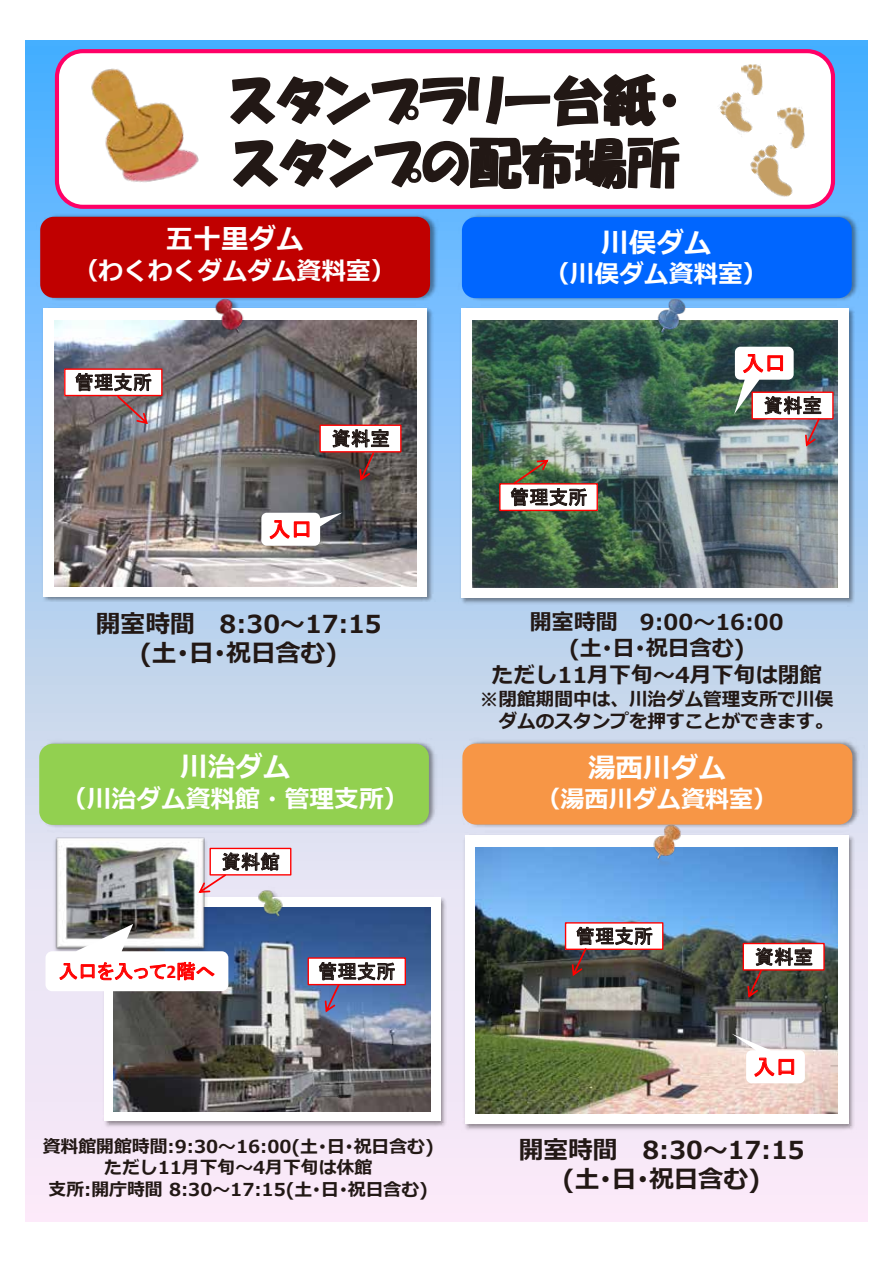
<style>
.page{position:relative;width:893px;height:1263px;background:#fff}
.page>*{position:absolute;margin:0;border:0;box-sizing:border-box;transform-origin:0 0}
.t1{font:52.35px/62.7px "HGP Soei Kakupoptai";letter-spacing:.005em;color:#221815}
.t2{font:700 27.6px "Meiryo";color:#fff}
.t3{font:700 24.75px/29.7px "Meiryo";color:#221815;text-align:center}
.t4{font:700 24.75px "Meiryo";color:#fff}
.t5{font:700 24.15px "Meiryo";color:#fff}
.t6{font:700 21.9px/26.4px "Meiryo";color:#221815;text-align:center}
.t7{font:21.9px "MS P Gothic";color:#f00}
.t8{font:19.35px "MS P Gothic";letter-spacing:.01em;color:#221815}
.t9{font:19.35px "MS P Gothic";color:#f00}
.t10{font:700 18.75px "Meiryo";letter-spacing:-.005em;color:#221815}
.t11{font:700 18.6px "Meiryo";color:#221815}
.t12{font:700 17.85px/21.5px "Meiryo";color:#221815;text-align:center}
.s1{font-family:"Calibri";font-weight:700}
</style>
<div class="page">
<div style="left:26px;top:41px;width:842px;height:1181px;background:linear-gradient(to bottom,#4eb0fd,#fff2f1)"></div>
<div style="left:55px;top:49px;width:780px;height:160px;background:#fff;border:4px solid #f06;border-radius:26px"></div>
<svg style="left:230px;top:74px;width:447px;height:53px"></svg>
<svg style="left:233px;top:137px;width:447px;height:52px"></svg>
<img style="left:82px;top:53px;width:123px;height:129px">
<img style="left:719px;top:92px;width:34px;height:41px">
<img style="left:741px;top:64px;width:22px;height:32px">
<img style="left:750px;top:144px;width:43px;height:53px">
<img style="left:777px;top:107px;width:28px;height:43px">
<img style="left:459px;top:337px;width:398px;height:269px">
<div style="left:461px;top:308px;width:388px;height:290px;background:#fff"></div>
<img style="left:472px;top:337px;width:365px;height:250px">
<img style="left:36px;top:211px;width:405px;height:98px">
<div style="left:40px;top:217px;width:390px;height:81px;background:#c00000;border-radius:14px"></div>
<img style="left:40px;top:294px;width:395px;height:311px">
<div style="left:43px;top:308px;width:384px;height:289px;background:#fff"></div>
<img style="left:54px;top:321px;width:362px;height:265px">
<img style="left:208px;top:296px;width:43px;height:46px">
<img style="left:462px;top:836px;width:395px;height:296px">
<div style="left:465px;top:835px;width:383px;height:289px;background:#fff"></div>
<img style="left:475px;top:848px;width:362px;height:265px">
<img style="left:645px;top:836px;width:44px;height:32px">
<svg style="left:261px;top:512px;width:81px;height:34px"></svg>
<div style="left:566px;top:923px;width:97px;height:26px;background:#fff"></div>
<div style="left:565px;top:922px;width:98px;height:28px;border:1px solid #f00"></div>
<div style="left:743px;top:943px;width:81px;height:27px;background:#fff"></div>
<div style="left:743px;top:943px;width:82px;height:27px;border:1px solid #f00"></div>
<svg style="left:747px;top:947px;width:65px;height:51px"></svg>
<svg style="left:732px;top:1033px;width:73px;height:50px"></svg>
<img style="left:649px;top:337px;width:44px;height:5px">
<img style="left:101px;top:885px;width:347px;height:244px">
<div style="left:104px;top:897px;width:336px;height:224px;background:#fff"></div>
<img style="left:113px;top:907px;width:318px;height:204px">
<img style="left:251px;top:888px;width:38px;height:36px">
<img style="left:447px;top:738px;width:421px;height:98px">
<div style="left:462px;top:744px;width:390px;height:80px;background:#f79646;border-radius:13px"></div>
<img style="left:32px;top:738px;width:415px;height:98px">
<div style="left:39px;top:744px;width:390px;height:81px;background:#92d050;border-radius:14px"></div>
<img style="left:449px;top:211px;width:419px;height:126px">
<div style="left:462px;top:217px;width:390px;height:81px;background:#06f;border-radius:14px"></div>
<img style="left:51px;top:834px;width:158px;height:90px">
<svg style="left:46px;top:924px;width:182px;height:67px"></svg>
<div style="left:210px;top:848px;width:81px;height:27px;background:#fff"></div>
<div style="left:210px;top:848px;width:81px;height:27px;border:1px solid #f00"></div>
<svg style="left:198px;top:852px;width:81px;height:41px"></svg>
<div style="left:308px;top:958px;width:97px;height:26px;background:#fff"></div>
<div style="left:308px;top:957px;width:98px;height:28px;border:1px solid #f00"></div>
<div style="left:500px;top:484px;width:97px;height:26px;background:#fff"></div>
<div style="left:499px;top:483px;width:99px;height:28px;border:1px solid #f00"></div>
<svg style="left:572px;top:927px;width:81px;height:49px"></svg>
<img style="left:510px;top:460px;width:77px;height:46px">
<svg style="left:319px;top:962px;width:76px;height:50px"></svg>
<div style="left:65px;top:369px;width:97px;height:26px;background:#fff"></div>
<div style="left:64px;top:368px;width:99px;height:28px;border:1px solid #f00"></div>
<svg style="left:75px;top:373px;width:77px;height:51px"></svg>
<div style="left:752px;top:392px;width:81px;height:27px;background:#fff"></div>
<div style="left:751px;top:392px;width:83px;height:27px;border:1px solid #f00"></div>
<div style="left:320px;top:425px;width:81px;height:27px;background:#fff"></div>
<div style="left:319px;top:425px;width:83px;height:27px;border:1px solid #f00"></div>
<img style="left:734px;top:347px;width:87px;height:99px">
<svg style="left:332px;top:429px;width:57px;height:52px"></svg>
<h1 class="t1" style="left:230px;top:69px;width:454px">スタンプラリー台紙・スタンプの配布場所</h1>
<h2 class="t2" style="left:166px;top:219px;width:139px">五十里ダム</h2>
<h3 class="t4" style="left:74px;top:253px;width:323px">（わくわくダムダム資料室）</h3>
<p class="t8" style="left:74px;top:372px;width:79px">管理支所</p>
<p class="t8" style="left:331px;top:429px;width:60px">資料室</p>
<p class="t7" style="left:269px;top:518px;width:46px">入口</p>
<h3 class="t3" style="left:96px;top:610px;width:287px">開室時間 8:30～17:15 (土･日･祝日含む)</h3>
<h2 class="t2" style="left:180px;top:748px;width:112px">川治ダム</h2>
<h3 class="t4" style="left:62px;top:781px;width:348px">（川治ダム資料館・管理支所）</h3>
<p class="t8" style="left:221px;top:852px;width:60px">資料館</p>
<p class="t9" style="left:59px;top:961px;width:158px">入口を入って<span class="s1">2</span>階へ</p>
<p class="t8" style="left:318px;top:962px;width:79px">管理支所</p>
<p class="t12" style="left:43px;top:1136px;width:393px">資料館開館時間:9:30～16:00(土･日･祝日含む)ただし11月下旬～4月下旬は休館<br>支所:開庁時間 8:30～17:15(土･日･祝日含む)</p>
<h2 class="t2" style="left:601px;top:223px;width:112px">川俣ダム</h2>
<h3 class="t4" style="left:545px;top:257px;width:224px">（川俣ダム資料室）</h3>
<p class="t7" style="left:742px;top:352px;width:46px">入口</p>
<p class="t8" style="left:510px;top:487px;width:79px">管理支所</p>
<p class="t8" style="left:764px;top:396px;width:60px">資料室</p>
<p class="t6" style="left:492px;top:610px;width:332px">開室時間 9:00～16:00<br>(土･日･祝日含む)<br>ただし11月下旬～4月下旬は閉館</p>
<p class="t10" style="left:480px;top:686px;width:355px">※閉館期間中は、川治ダム管理支所で川俣</p>
<p class="t11" style="left:498px;top:708px;width:336px">ダムのスタンプを押すことができます。</p>
<h2 class="t2" style="left:588px;top:748px;width:139px">湯西川ダム</h2>
<h3 class="t5" style="left:536px;top:782px;width:242px">（湯西川ダム資料室）</h3>
<p class="t8" style="left:575px;top:926px;width:79px">管理支所</p>
<p class="t8" style="left:755px;top:947px;width:60px">資料室</p>
<p class="t7" style="left:753px;top:1056px;width:46px">入口</p>
<h3 class="t3" style="left:519px;top:1136px;width:287px">開室時間 8:30～17:15 (土･日･祝日含む)</h3>
</div>
